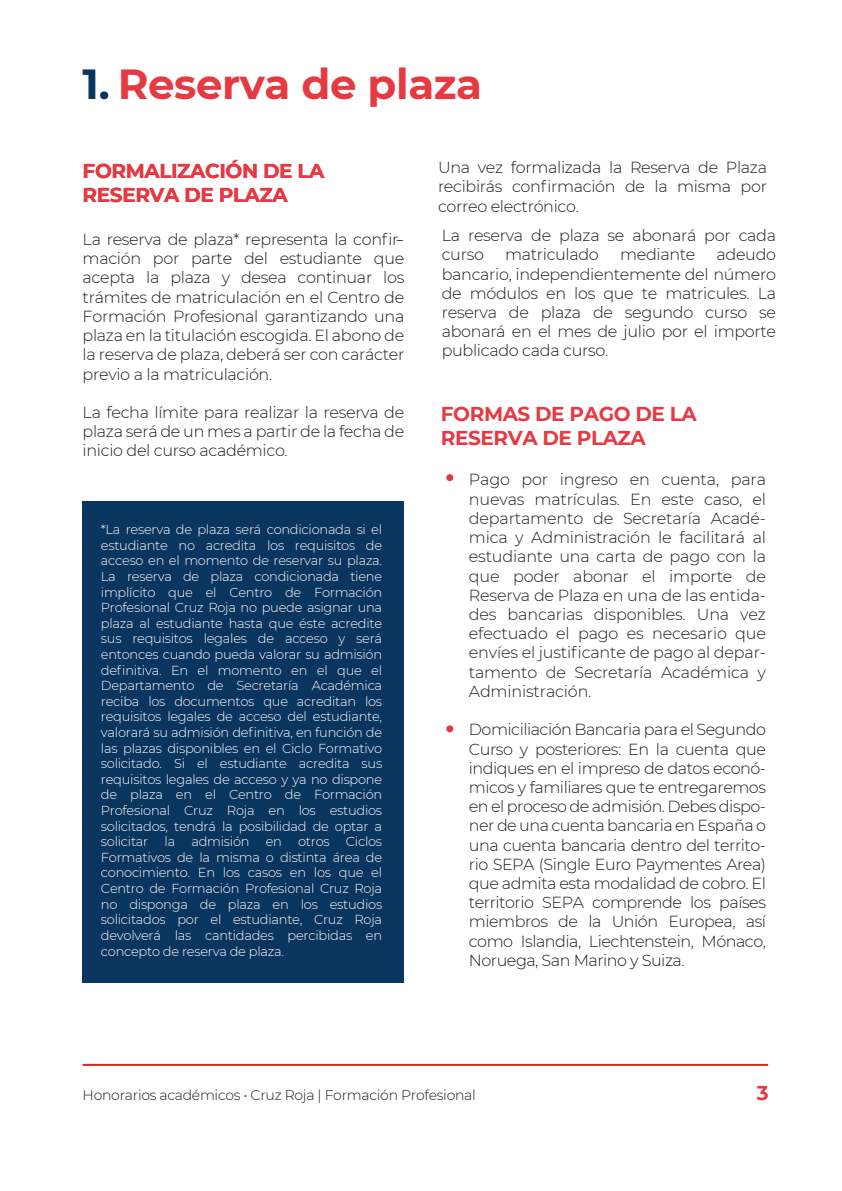
<style>
.page{position:relative;width:842px;height:1191px;background:#fff}
.page>*{position:absolute;margin:0;border:0;box-sizing:border-box;transform-origin:0 0}
.t1{font:700 42px "Montserrat";letter-spacing:-.01em;color:#e63a42}
.t2{font:700 20px/24px "Montserrat";letter-spacing:-.02em;color:#e63a42}
.t3{font:300 16px/19.2px "Montserrat";letter-spacing:-.02em;color:#1d1d1b;text-align:justify}
.t4{font:300 14px "Montserrat";letter-spacing:-.02em;color:#1d1d1b}
.t5{font:300 13px/15.6px "Montserrat";letter-spacing:-.02em;color:#fff;text-align:justify}
.s1{color:#0a355e}
</style>
<div class="page">
<hr style="left:83px;top:1064px;width:685px;height:2px;background:#e72419">
<div style="left:83px;top:500px;width:321px;height:482px;background:#0a355e"></div>
<div style="left:446px;top:474px;width:7px;height:7px;background:#e63a42;border-radius:50%"></div>
<div style="left:446px;top:725px;width:7px;height:7px;background:#e63a42;border-radius:50%"></div>
<h1 class="t1" style="left:83px;top:54px;width:401px"><span class="s1">1.</span> Reserva de plaza</h1>
<p class="t2" style="left:83px;top:158px;width:243px">FORMALIZACIÓN DE LA<br>RESERVA DE PLAZA</p>
<p class="t3" style="left:83px;top:229px;width:323px">La reserva de plaza* representa la confir&shy;mación por parte del estudiante que acepta la plaza y desea continuar los trámites de matriculación en el Centro de Formación Profesional garantizando una plaza en la titulación escogida. El abono de la reserva de plaza, deberá ser con carácter previo a la matriculación.</p>
<p class="t3" style="left:83px;top:402px;width:323px">La fecha límite para realizar la reserva de plaza será de un mes a partir de la fecha de inicio del curso académico.</p>
<p class="t3" style="left:396px;top:229px;width:8px">-</p>
<p class="t5" style="left:101px;top:521px;width:283px">*La reserva de plaza será condicionada si el estudiante no acredita los requisitos de acceso en el momento de reservar su plaza.<br>La reserva de plaza condicionada tiene implícito que el Centro de Formación Profesional Cruz Roja no puede asignar una plaza al estudiante hasta que éste acredite sus requisitos legales de acceso y será entonces cuando pueda valorar su admisión definitiva. En el momento en el que el Departamento de Secretaría Académica reciba los documentos que acreditan los requisitos legales de acceso del estudiante, valorará su admisión definitiva, en función de las plazas disponibles en el Ciclo Formativo solicitado. Si el estudiante acredita sus requisitos legales de acceso y ya no dispone de plaza en el Centro de Formación Profesional Cruz Roja en los estudios solicitados, tendrá la posibilidad de optar a solicitar la admisión en otros Ciclos Formativos de la misma o distinta área de conocimiento. En los casos en los que el Centro de Formación Profesional Cruz Roja no disponga de plaza en los estudios solicitados por el estudiante, Cruz Roja devolverá las cantidades percibidas en concepto de reserva de plaza.</p>
<p class="t3" style="left:438px;top:157px;width:330px">Una vez formalizada la Reserva de Plaza recibirás confirmación de la misma por correo electrónico.</p>
<p class="t3" style="left:442px;top:225px;width:336px">La reserva de plaza se abonará por cada curso</p>
<p class="t3" style="left:442px;top:245px;width:336px;text-indent:275px">adeudo bancario, independientemente del número de módulos en los que te matricules. La reserva de plaza de segundo curso se abonará en el mes de julio por el importe publicado cada curso.</p>
<p class="t3" style="left:505px;top:245px;width:95px">matriculado</p>
<p class="t3" style="left:620px;top:245px;width:77px">mediante</p>
<p class="t2" style="left:441px;top:401px;width:257px">FORMAS DE PAGO DE LA<br>RESERVA DE PLAZA</p>
<p class="t3" style="left:469px;top:470px;width:299px">Pago por ingreso en cuenta, para nuevas matrículas. En este caso, el departamento de Secretaría Acadé&shy;mica y Administración le facilitará al estudiante una carta de pago con la que poder abonar el importe de Reserva de Plaza en una de las entida&shy;des bancarias disponibles. Una vez efectuado el pago es necesario que envíes el justificante de pago al depar&shy;tamento de Secretaría Académica y Administración.</p>
<p class="t3" style="left:469px;top:719px;width:299px">Domiciliación Bancaria para el Segundo Curso y posteriores: En la cuenta que indiques en el impreso de datos econó&shy;micos y familiares que te entregaremos en el proceso de admisión. Debes dispo&shy;ner de una cuenta bancaria en España o una cuenta bancaria dentro del territo&shy;rio SEPA (Single Euro Paymentes Area) que admita esta modalidad de cobro. El territorio SEPA comprende los países miembros de la Unión Europea, así como Islandia, Liechtenstein, Mónaco, Noruega, San Marino y Suiza.</p>
<p class="t4" style="left:83px;top:1085px;width:395px">Honorarios académicos • Cruz Roja | Formación Profesional</p>
<p class="t2" style="left:757px;top:1079px;width:13px">3</p>
</div>
